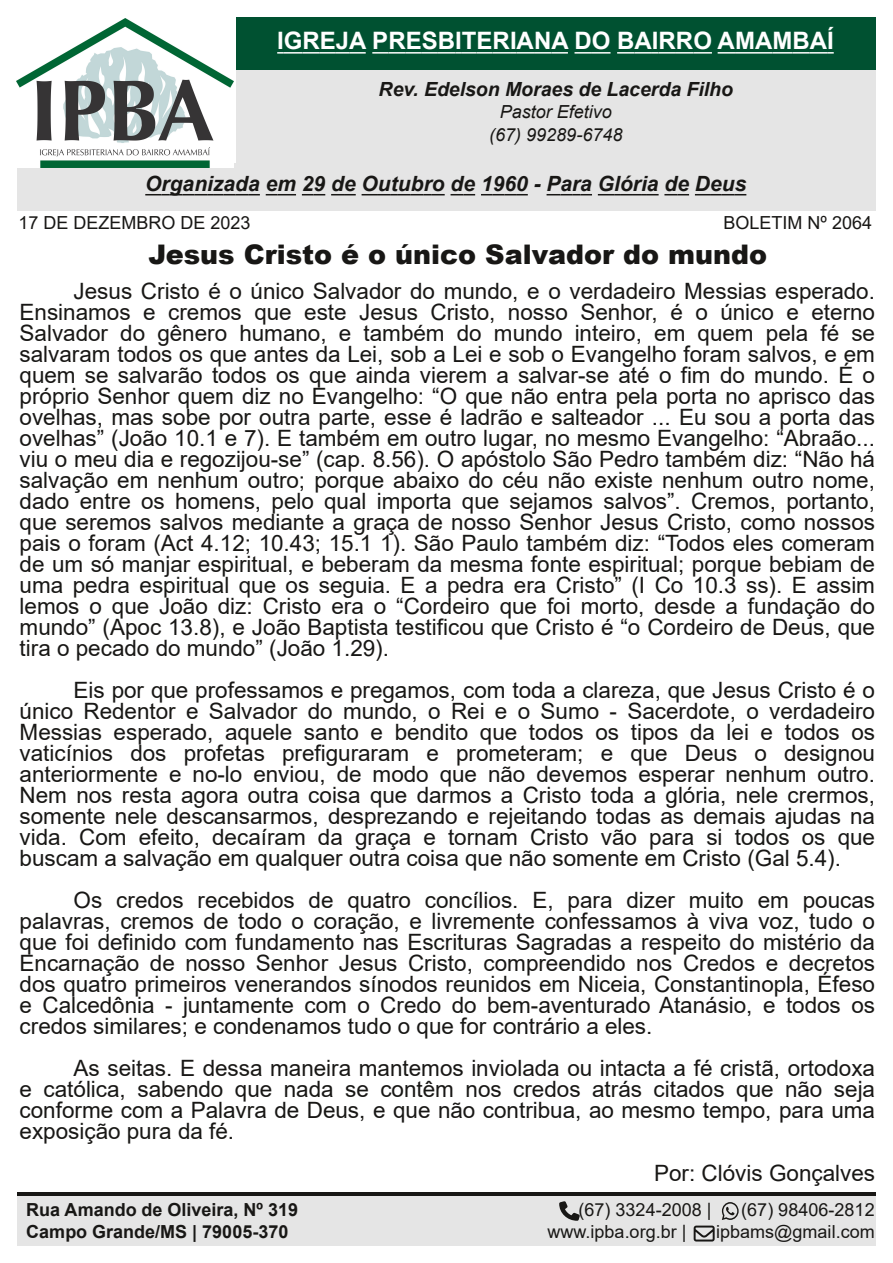
<style>
.page{position:relative;width:893px;height:1263px;background:#fff}
.page>*{position:absolute;margin:0;border:0;box-sizing:border-box;transform-origin:0 0}
.t1{font:900 27px "Arial";color:#181715}
.t2{font:700 24px "Arial";letter-spacing:.005em;color:#fff}
.t3{font:22.5px/21px "Arial";letter-spacing:-.005em;color:#181715;text-align:justify}
.t4{font:italic 700 21px "Arial";color:#181715}
.t5{font:italic 700 19.5px "Arial";color:#181715}
.t6{font:18px "Arial";color:#181715}
.t7{font:700 18px/22.5px "Arial";color:#181715}
.t8{font:italic 18px/22.5px "Arial";color:#181715;text-align:center}
</style>
<div class="page">
<div style="left:17px;top:1192px;width:859px;height:54px;background:#e5e5e5"></div>
<div style="left:236px;top:69px;width:640px;height:96px;background:#e5e5e5"></div>
<div style="left:17px;top:163px;width:859px;height:47px;background:#e5e5e5"></div>
<svg style="left:145px;top:194px;width:115px;height:1px"></svg>
<svg style="left:266px;top:194px;width:30px;height:1px"></svg>
<svg style="left:302px;top:194px;width:23px;height:1px"></svg>
<svg style="left:331px;top:194px;width:25px;height:1px"></svg>
<svg style="left:362px;top:194px;width:83px;height:1px"></svg>
<svg style="left:451px;top:194px;width:24px;height:1px"></svg>
<svg style="left:481px;top:194px;width:47px;height:1px"></svg>
<svg style="left:547px;top:194px;width:45px;height:1px"></svg>
<svg style="left:598px;top:194px;width:91px;height:1px"></svg>
<svg style="left:695px;top:194px;width:51px;height:1px"></svg>
<hr style="left:17px;top:1192px;width:859px;height:3px;background:#181715">
<div style="left:236px;top:17px;width:640px;height:52px;background:#005131"></div>
<svg style="left:277px;top:52px;width:89px;height:2px"></svg>
<svg style="left:372px;top:52px;width:196px;height:2px"></svg>
<svg style="left:574px;top:52px;width:36px;height:2px"></svg>
<svg style="left:617px;top:52px;width:95px;height:2px"></svg>
<svg style="left:718px;top:52px;width:17px;height:2px"></svg>
<hr style="left:735px;top:52px;width:20px;height:2px;background:#fff">
<svg style="left:755px;top:52px;width:17px;height:2px"></svg>
<hr style="left:772px;top:52px;width:20px;height:2px;background:#fff">
<svg style="left:792px;top:52px;width:42px;height:2px"></svg>
<svg style="left:722px;top:1202px;width:17px;height:18px"></svg>
<svg style="left:559px;top:1201px;width:21px;height:20px"></svg>
<svg style="left:694px;top:1225px;width:21px;height:16px"></svg>
<img style="left:17px;top:18px;width:217px;height:149px">
<p class="t2" style="left:277px;top:27px;width:558px">IGREJA PRESBITERIANA DO BAIRRO AMAMBAÍ</p>
<p class="t5" style="left:379px;top:78px;width:356px">Rev. Edelson Moraes de Lacerda Filho</p>
<p class="t8" style="left:489px;top:101px;width:135px">Pastor Efetivo (67) 99289-6748</p>
<p class="t4" style="left:145px;top:172px;width:603px">Organizada em 29 de Outubro de 1960 - Para Glória de Deus</p>
<p class="t6" style="left:18px;top:213px;width:234px">17 DE DEZEMBRO DE 2023</p>
<p class="t6" style="left:724px;top:213px;width:150px">BOLETIM Nº 2064</p>
<p class="t1" style="left:148px;top:234px;width:620px">Jesus Cristo é o único Salvador do mundo</p>
<p class="t3" style="left:20px;top:281px;width:857px;text-indent:54px">Jesus Cristo é o único Salvador do mundo, e o verdadeiro Messias esperado.<br>Ensinamos e cremos que este Jesus Cristo, nosso Senhor, é o único e eterno Salvador do gênero humano, e também do mundo inteiro, em quem pela fé se salvaram todos os que antes da Lei, sob a Lei e sob o Evangelho foram salvos, e em quem se salvarão todos os que ainda vierem a salvar-se até o fim do mundo. É o próprio Senhor quem diz no Evangelho: “O que não entra pela porta no aprisco das ovelhas, mas sobe por outra parte, esse é ladrão e salteador ... Eu sou a porta das ovelhas” (João 10.1 e 7). E também em outro lugar, no mesmo Evangelho: “Abraão... viu o meu dia e regozijou-se” (cap. 8.56). O apóstolo São Pedro também diz: “Não há salvação em nenhum outro; porque abaixo do céu não existe nenhum outro nome, dado entre os homens, pelo qual importa que sejamos salvos”. Cremos, portanto, que seremos salvos mediante a graça de nosso Senhor Jesus Cristo, como nossos pais o foram (Act 4.12; 10.43; 15.1 1). São Paulo também diz: “Todos eles comeram de um só manjar espiritual, e beberam da mesma fonte espiritual; porque bebiam de uma pedra espiritual que os seguia. E a pedra era Cristo” (I Co 10.3 ss). E assim lemos o que João diz: Cristo era o “Cordeiro que foi morto, desde a fundação do mundo” (Apoc 13.8), e João Baptista testificou que Cristo é “o Cordeiro de Deus, que tira o pecado do mundo” (João 1.29).</p>
<p class="t3" style="left:20px;top:680px;width:857px;text-indent:54px">Eis por que professamos e pregamos, com toda a clareza, que Jesus Cristo é o único Redentor e Salvador do mundo, o Rei e o Sumo - Sacerdote, o verdadeiro Messias esperado, aquele santo e bendito que todos os tipos da lei e todos os vaticínios dos profetas prefiguraram e prometeram; e que Deus o designou anteriormente e no-lo enviou, de modo que não devemos esperar nenhum outro.<br>Nem nos resta agora outra coisa que darmos a Cristo toda a glória, nele crermos, somente nele descansarmos, desprezando e rejeitando todas as demais ajudas na vida. Com efeito, decaíram da graça e tornam Cristo vão para si todos os que buscam a salvação em qualquer outra coisa que não somente em Cristo (Gal 5.4).</p>
<p class="t3" style="left:20px;top:890px;width:857px;text-indent:54px">Os credos recebidos de quatro concílios. E, para dizer muito em poucas palavras, cremos de todo o coração, e livremente confessamos à viva voz, tudo o que foi definido com fundamento nas Escrituras Sagradas a respeito do mistério da Encarnação de nosso Senhor Jesus Cristo, compreendido nos Credos e decretos dos quatro primeiros venerandos sínodos reunidos em Niceia, Constantinopla, Éfeso e Calcedônia - juntamente com o Credo do bem-aventurado Atanásio, e todos os credos similares; e condenamos tudo o que for contrário a eles.</p>
<p class="t3" style="left:20px;top:1058px;width:857px;text-indent:54px">As seitas. E dessa maneira mantemos inviolada ou intacta a fé cristã, ortodoxa e católica, sabendo que nada se contêm nos credos atrás citados que não seja conforme com a Palavra de Deus, e que não contribua, ao mesmo tempo, para uma exposição pura da fé.</p>
<p class="t3" style="left:654px;top:1163px;width:222px">Por: Clóvis Gonçalves</p>
<p class="t7" style="left:26px;top:1198px;width:273px">Rua Amando de Oliveira, Nº 319<br>Campo Grande/MS | 79005-370</p>
<p class="t6" style="left:578px;top:1199px;width:135px">(67) 3324-2008 |</p>
<p class="t6" style="left:741px;top:1199px;width:135px">(67) 98406-2812</p>
<p class="t6" style="left:547px;top:1222px;width:140px">www.ipba.org.br |</p>
<p class="t6" style="left:716px;top:1222px;width:160px">ipbams@gmail.com</p>
</div>
